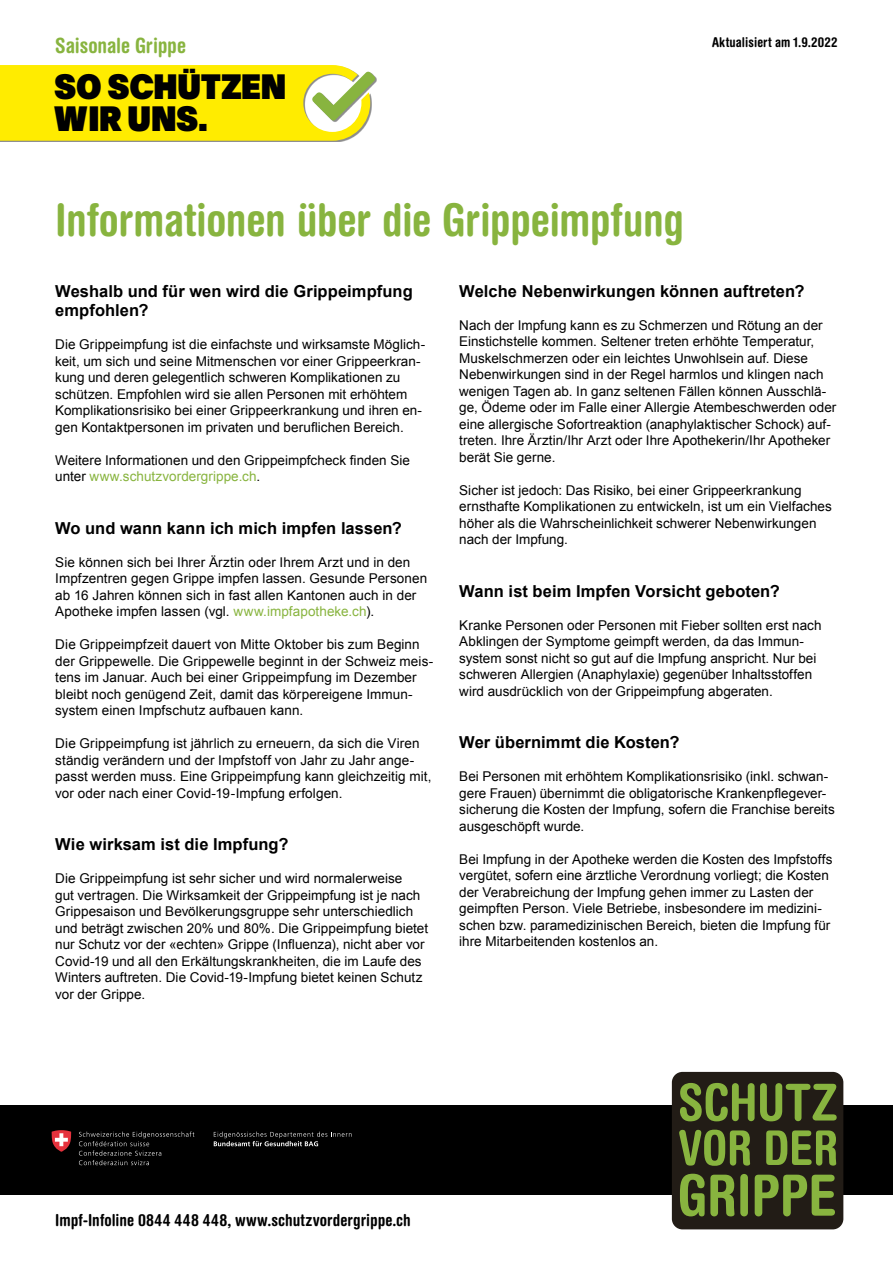
<style>
.page{position:relative;width:893px;height:1263px;background:#fff}
.page>*{position:absolute;margin:0;border:0;box-sizing:border-box;transform-origin:0 0}
.t1{font:700 condensed 45px "Helvetica Rounded";letter-spacing:-.01em;color:#88b43f}
.t2{font:34.5px/32.1px "Plain Super";color:#000;scale:.9 1}
.t3{font:700 condensed 21px "Helvetica Rounded";letter-spacing:-.005em;color:#88b43f}
.t4{font:700 16.5px/19.5px "Arial";letter-spacing:.005em;color:#000}
.t5{font:700 condensed 16.5px "Helvetica Rounded";letter-spacing:.005em;color:#000}
.t6{font:13.5px/16.5px "Arial";letter-spacing:.005em;color:#000}
.t7{font:700 condensed 13.5px "Helvetica Rounded";letter-spacing:.01em;color:#000}
.s1{color:#88b43f}
</style>
<div class="page">
<div style="left:0;top:1106px;width:893px;height:89px;background:#000"></div>
<svg style="left:214px;top:1131px;width:138px;height:15px"></svg>
<svg style="left:79px;top:1131px;width:115px;height:34px"></svg>
<svg style="left:52px;top:1130px;width:19px;height:22px"></svg>
<div style="left:672px;top:1072px;width:171px;height:157px;background:#221c16;border-radius:11px"></div>
<svg style="left:680px;top:1083px;width:157px;height:38px"></svg>
<svg style="left:679px;top:1129px;width:71px;height:37px"></svg>
<svg style="left:766px;top:1130px;width:70px;height:35px"></svg>
<svg style="left:680px;top:1174px;width:54px;height:42px"></svg>
<div style="left:740px;top:1174px;width:8px;height:42px;background:#88b43f;border-radius:4px"></div>
<svg style="left:755px;top:1175px;width:80px;height:41px"></svg>
<svg style="left:0;top:65px;width:375px;height:76px;background:#f9ea1a"></svg>
<h3 class="t3" style="left:55px;top:33px;width:132px">Saisonale Grippe</h3>
<h2 class="t2" style="left:55px;top:68px;width:259px">SO SCHÜTZEN<br>WIR UNS.</h2>
<h1 class="t1" style="left:55px;top:192px;width:630px">Informationen über die Grippeimpfung</h1>
<p class="t7" style="left:712px;top:34px;width:127px">Aktualisiert am 1.9.2022</p>
<p class="t4" style="left:55px;top:282px;width:359px">Weshalb und für wen wird die Grippeimpfung empfohlen?</p>
<p class="t6" style="left:55px;top:336px;width:371px">Die Grippeimpfung ist die einfachste und wirksamste Möglich&shy;keit, um sich und seine Mitmenschen vor einer Grippeerkran&shy;kung und deren gelegentlich schweren Komplikationen zu schützen. Empfohlen wird sie allen Personen mit erhöhtem Komplikationsrisiko bei einer Grippeerkrankung und ihren en&shy;gen Kontaktpersonen im privaten und beruflichen Bereich.</p>
<p class="t6" style="left:55px;top:452px;width:356px">Weitere Informationen und den Grippeimpfcheck finden Sie unter <span class="s1">www.schutzvordergrippe.ch</span>.</p>
<p class="t4" style="left:55px;top:519px;width:348px">Wo und wann kann ich mich impfen lassen?</p>
<p class="t6" style="left:55px;top:554px;width:373px">Sie können sich bei Ihrer Ärztin oder Ihrem Arzt und in den Impfzentren gegen Grippe impfen lassen. Gesunde Personen ab 16 Jahren können sich in fast allen Kantonen auch in der Apotheke impfen lassen (vgl. <span class="s1">www.impfapotheke.ch</span>).</p>
<p class="t6" style="left:55px;top:636px;width:379px">Die Grippeimpfzeit dauert von Mitte Oktober bis zum Beginn der Grippewelle. Die Grippewelle beginnt in der Schweiz meis&shy;tens im Januar. Auch bei einer Grippeimpfung im Dezember bleibt noch genügend Zeit, damit das körpereigene Immun&shy;system einen Impfschutz aufbauen kann.</p>
<p class="t6" style="left:55px;top:735px;width:378px">Die Grippeimpfung ist jährlich zu erneuern, da sich die Viren ständig verändern und der Impfstoff von Jahr zu Jahr ange&shy;passt werden muss. Eine Grippeimpfung kann gleichzeitig mit, vor oder nach einer Covid-19-Impfung erfolgen.</p>
<p class="t4" style="left:55px;top:835px;width:235px">Wie wirksam ist die Impfung?</p>
<p class="t6" style="left:55px;top:870px;width:374px">Die Grippeimpfung ist sehr sicher und wird normalerweise<br>gut vertragen. Die Wirksamkeit der Grippeimpfung ist je nach Grippesaison und Bevölkerungsgruppe sehr unterschiedlich und beträgt zwischen 20% und 80%. Die Grippeimpfung bietet nur Schutz vor der «echten» Grippe (Influenza), nicht aber vor Covid-19 und all den Erkältungskrankheiten, die im Laufe des Winters auftreten. Die Covid-19-Impfung bietet keinen Schutz vor der Grippe.</p>
<p class="t4" style="left:459px;top:282px;width:347px">Welche Nebenwirkungen können auftreten?</p>
<p class="t6" style="left:459px;top:317px;width:379px">Nach der Impfung kann es zu Schmerzen und Rötung an der Einstichstelle kommen. Seltener treten erhöhte Temperatur, Muskelschmerzen oder ein leichtes Unwohlsein auf. Diese Nebenwirkungen sind in der Regel harmlos und klingen nach wenigen Tagen ab. In ganz seltenen Fällen können Ausschlä&shy;ge, Ödeme oder im Falle einer Allergie Atembeschwerden oder eine allergische Sofortreaktion (anaphylaktischer Schock) auf&shy;treten. Ihre Ärztin/Ihr Arzt oder Ihre Apothekerin/Ihr Apotheker berät Sie gerne.</p>
<p class="t6" style="left:459px;top:482px;width:374px">Sicher ist jedoch: Das Risiko, bei einer Grippeerkrankung ernsthafte Komplikationen zu entwickeln, ist um ein Vielfaches höher als die Wahrscheinlichkeit schwerer Nebenwirkungen nach der Impfung.</p>
<p class="t4" style="left:459px;top:582px;width:322px">Wann ist beim Impfen Vorsicht geboten?</p>
<p class="t6" style="left:459px;top:617px;width:364px">Kranke Personen oder Personen mit Fieber sollten erst nach Abklingen der Symptome geimpft werden, da das Immun&shy;system sonst nicht so gut auf die Impfung anspricht. Nur bei schweren Allergien (Anaphylaxie) gegenüber Inhaltsstoffen wird ausdrücklich von der Grippeimpfung abgeraten.</p>
<p class="t4" style="left:459px;top:733px;width:222px">Wer übernimmt die Kosten?</p>
<p class="t6" style="left:459px;top:768px;width:377px">Bei Personen mit erhöhtem Komplikationsrisiko (inkl. schwan&shy;gere Frauen) übernimmt die obligatorische Krankenpflegever&shy;sicherung die Kosten der Impfung, sofern die Franchise bereits ausgeschöpft wurde.</p>
<p class="t6" style="left:459px;top:851px;width:375px">Bei Impfung in der Apotheke werden die Kosten des Impfstoffs vergütet, sofern eine ärztliche Verordnung vorliegt; die Kosten der Verabreichung der Impfung gehen immer zu Lasten der geimpften Person. Viele Betriebe, insbesondere im medizini&shy;schen bzw. paramedizinischen Bereich, bieten die Impfung für ihre Mitarbeitenden kostenlos an.</p>
<p class="t5" style="left:55px;top:1210px;width:357px">Impf-Infoline 0844 448 448, www.schutzvordergrippe.ch</p>
</div>
